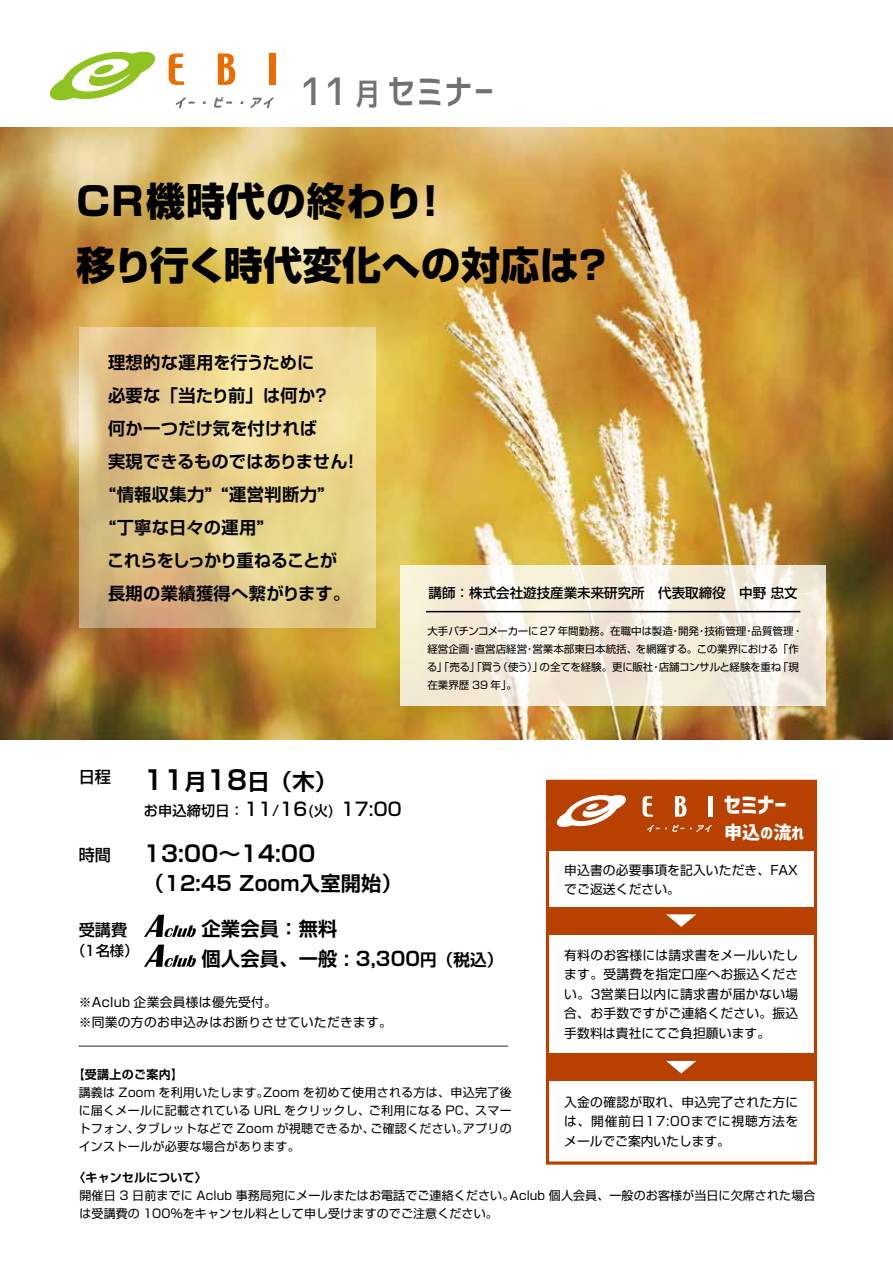
<style>
.page{position:relative;width:893px;height:1263px;background:#fff}
.page>*{position:absolute;margin:0;border:0;box-sizing:border-box;transform-origin:0 0}
.t1{font:800 39px/64.5px "Shin Go Pr 5";letter-spacing:.015em;color:#000}
.t2{font:37.5px "Corporate Logo Medium";letter-spacing:.02em;color:#727171}
.t3{font:22.5px "Corporate Logo Bold";color:#fff}
.t4{font:700 22.2px "Shin Go Pr 5 De";letter-spacing:.01em;color:#000}
.t5{font:700 20.25px "Shin Go Pr 5 De";letter-spacing:.01em;color:#000}
.t6{font:700 19.2px/30.5px "Shin Go Pr 5 De";letter-spacing:.01em;color:#000}
.t7{font:18px "Corporate Logo Bold";color:#fff}
.t8{font:700 17.25px/33px "Shin Go Pr 5 De";letter-spacing:.015em;color:#000}
.t9{font:500 16.2px "Shin Go Pr 5";color:#000}
.t10{font:500 14.1px "Shin Go Pr 5";letter-spacing:.01em;color:#000}
.t11{font:500 13.5px "Shin Go Pr 5";color:#000}
.t12{font:12.75px/19.5px "Shin Go Pr 5";letter-spacing:.02em;color:#000}
.t13{font:12px/18px "Shin Go Pr 5";letter-spacing:.01em;color:#000;text-align:justify}
.t14{font:700 12px "Shin Go Pr 5 De";letter-spacing:.01em;color:#000}
.t15{font:10.5px/18px "Shin Go Pr 5";color:#000}
.s1{font-family:"UD Shin Go C Oeiz Pr 6";font-weight:500;font-size:30px}
.s2{font-size:26.25px}
.s3{font-size:18.15px}
.s4{font-size:16.5px}
</style>
<div class="page">
<img style="left:0;top:128px;width:893px;height:612px">
<hr style="left:79px;top:1045px;width:429px;height:2px;background:#727171">
<svg style="left:144px;top:915px;width:52px;height:22px"></svg>
<svg style="left:144px;top:944px;width:52px;height:23px"></svg>
<svg style="left:401px;top:566px;width:425px;height:140px;fill:#f4ecd8"></svg>
<svg style="left:80px;top:328px;width:296px;height:300px;background:#e4cb8b"></svg>
<hr style="left:426px;top:611px;width:374px;height:1px;background:#000">
<svg style="left:49px;top:51px;width:106px;height:50px"></svg>
<svg style="left:169px;top:53px;width:15px;height:32px"></svg>
<svg style="left:218px;top:53px;width:17px;height:32px"></svg>
<div style="left:269px;top:53px;width:6px;height:32px;background:#ed6c00"></div>
<svg style="left:176px;top:98px;width:19px;height:10px"></svg>
<svg style="left:214px;top:97px;width:18px;height:11px"></svg>
<svg style="left:250px;top:98px;width:24px;height:10px"></svg>
<div style="left:548px;top:781px;width:267px;height:381px;background:#b94100"></div>
<div style="left:548px;top:852px;width:267px;height:55px;background:#fff"></div>
<div style="left:548px;top:935px;width:267px;height:117px;background:#fff"></div>
<svg style="left:666px;top:914px;width:30px;height:13px"></svg>
<div style="left:548px;top:1082px;width:267px;height:81px;background:#fff"></div>
<svg style="left:666px;top:1061px;width:30px;height:12px"></svg>
<svg style="left:556px;top:795px;width:70px;height:32px"></svg>
<svg style="left:643px;top:796px;width:10px;height:21px"></svg>
<svg style="left:675px;top:796px;width:11px;height:21px"></svg>
<hr style="left:709px;top:796px;width:4px;height:21px;background:#fff">
<svg style="left:647px;top:825px;width:65px;height:7px"></svg>
<div style="left:546px;top:780px;width:271px;height:385px;border:3px solid #b94100"></div>
<h2 class="t2" style="left:300px;top:67px;width:196px">11 <span class="s1">月</span>セミナー</h2>
<h1 class="t1" style="left:77px;top:166px;width:537px">CR機時代の終わり！<br>移り行く時代変化への対応は？</h1>
<h3 class="t8" style="left:107px;top:344px;width:254px">理想的な運用を行うために<br>必要な「当たり前」は何か？<br>何か一つだけ気を付ければ<br>実現できるものではありません！“情報収集力” “運営判断力”<br>“丁寧な日々の運用”<br>これらをしっかり重ねることが<br>長期の業績獲得へ繋がります。</h3>
<p class="t11" style="left:429px;top:582px;width:370px">講師：株式会社遊技産業未来研究所　代表取締役　中野 忠文</p>
<p class="t15" style="left:427px;top:621px;width:377px">大手パチンコメーカーに27 年間勤務。在職中は製造・開発・技術管理・品質管理・経営企画・直営店経営・営業本部東日本統括、を網羅する。この業界における「作る」「売る」「買う（使う）」の全てを経験。更に販社・店舗コンサルと経験を重ね「現在業界歴 39 年」。</p>
<h3 class="t9" style="left:79px;top:764px;width:34px">日程</h3>
<h3 class="t9" style="left:79px;top:841px;width:34px">時間</h3>
<h3 class="t4" style="left:144px;top:763px;width:195px"><span class="s2">11</span>月<span class="s2">18</span>日（木）</h3>
<p class="t10" style="left:144px;top:799px;width:259px">お申込締切日：<span class="s3">11</span>/<span class="s3">16</span>(火) <span class="s3">17:00</span></p>
<h3 class="t4" style="left:144px;top:835px;width:173px">13:00～14:00</h3>
<h3 class="t5" style="left:144px;top:866px;width:260px">（12:45 Zoom入室開始）</h3>
<h3 class="t3" style="left:723px;top:789px;width:65px">セミナー</h3>
<h3 class="t7" style="left:724px;top:820px;width:82px">申込<span class="s4">の</span>流<span class="s4">れ</span></h3>
<p class="t12" style="left:564px;top:859px;width:235px">申込書の必要事項を記入いただき、FAXでご返送ください。</p>
<h3 class="t9" style="left:79px;top:916px;width:50px">受講費</h3>
<p class="t10" style="left:72px;top:939px;width:68px">（１名様）</p>
<h3 class="t6" style="left:202px;top:911px;width:303px">企業会員：無料<br>個人会員、一般 : 3,300<span class="s4">円（税込）</span></h3>
<p class="t12" style="left:79px;top:991px;width:315px">※Aclub 企業会員様は優先受付。<br>※同業の方のお申込みはお断りさせていただきます。</p>
<p class="t12" style="left:564px;top:944px;width:236px;text-align:justify">有料のお客様には請求書をメールいたします。受講費を指定口座へお振込ください。3営業日以内に請求書が届かない場合、お手数ですがご連絡ください。振込手数料は貴社にてご負担願います。</p>
<p class="t14" style="left:73px;top:1065px;width:112px">【受講上のご案内】</p>
<p class="t13" style="left:79px;top:1083px;width:434px">講義は Zoom を利用いたします。Zoom を初めて使用される方は、申込完了後に届くメールに記載されている URL をクリックし、ご利用になる PC、スマートフォン、タブレットなどで Zoom が視聴できるか、ご確認ください。アプリのインストールが必要な場合があります。</p>
<p class="t14" style="left:73px;top:1168px;width:135px">〈キャンセルについて〉</p>
<p class="t13" style="left:79px;top:1185px;width:737px">開催日 3 日前までに Aclub 事務局宛にメールまたはお電話でご連絡ください。Aclub 個人会員、一般のお客様が当日に欠席された場合は受講費の 100％をキャンセル料として申し受けますのでご注意ください。</p>
<p class="t12" style="left:564px;top:1091px;width:236px;text-align:justify">入金の確認が取れ、申込完了された方には、開催前日17:00までに視聴方法をメールでご案内いたします。</p>
</div>
